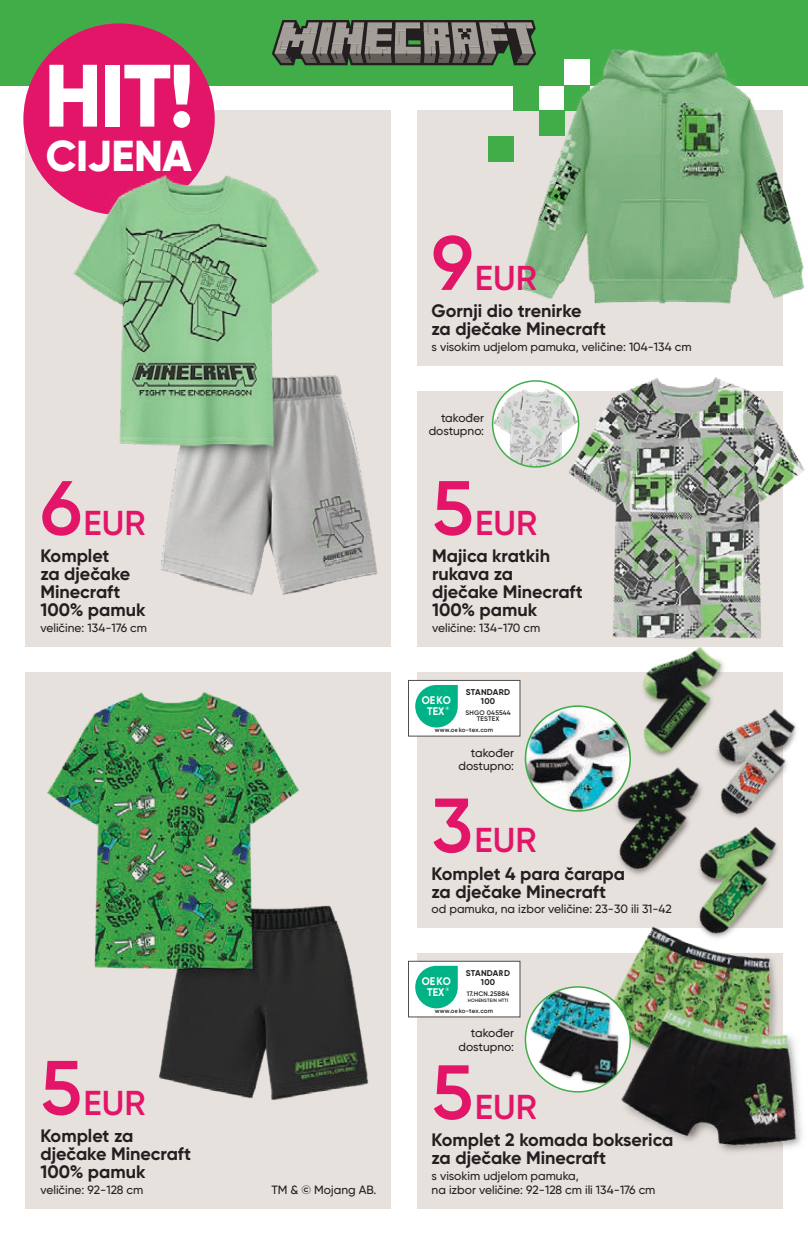
<style>
.page{position:relative;width:808px;height:1234px;background:#fff}
.page>*{position:absolute;margin:0;border:0;box-sizing:border-box;transform-origin:0 0}
.t1{font:800 88.2px "Gilroy";color:#fff}
.t2{font:800 43.2px "Gilroy";letter-spacing:-.01em;color:#fff}
.t3{font:600 34.5px "Gilroy";color:#e21568}
.t4{font:700 18px/18px "Gilroy";color:#231f20}
.t5{font:500 12px/13.5px "Gilroy";color:#231f20;text-align:right}
.t6{font:700 11.1px/10.9px "Gilroy";color:#fff;text-align:center;scale:.92 1}
.t7{font:700 8.4px/8.7px "Gilroy";letter-spacing:.03em;color:#231f20;text-align:center}
.t8{font:600 6.6px/6.6px "Gilroy";letter-spacing:.03em;color:#231f20;text-align:center}
.t9{font:600 6.3px "Gilroy";letter-spacing:.03em;color:#231f20}
.t10{font:700 4.95px "Gilroy";color:#fff}
.t11{font:600 4.8px "Gilroy";letter-spacing:.03em;color:#231f20}
.s1{font-size:76.5px}
</style>
<div class="page">
<div style="left:0;top:0;width:808px;height:85px;background:#41ad49"></div>
<div style="left:26px;top:111px;width:365px;height:535px;background:#e6e1dd"></div>
<div style="left:417px;top:391px;width:365px;height:255px;background:#e6e1dd"></div>
<div style="left:417px;top:111px;width:365px;height:255px;background:#e6e1dd"></div>
<div style="left:417px;top:672px;width:365px;height:255px;background:#e6e1dd"></div>
<div style="left:26px;top:672px;width:365px;height:536px;background:#e6e1dd"></div>
<div style="left:417px;top:952px;width:365px;height:256px;background:#e6e1dd"></div>
<div style="left:488px;top:136px;width:26px;height:26px;background:#41ad49"></div>
<svg style="left:272px;top:20px;width:223px;height:45px;background:#6b6b63"></svg>
<div style="left:408px;top:679px;width:112px;height:57px;background:#fff;border:1px solid #4d4d4f"></div>
<div style="left:415px;top:684px;width:43px;height:43px;background:#00b386;border-radius:21px"></div>
<div style="left:408px;top:960px;width:112px;height:57px;background:#fff;border:1px solid #4d4d4f"></div>
<div style="left:415px;top:965px;width:43px;height:43px;background:#00b386;border-radius:21px"></div>
<img style="left:495px;top:20px;width:313px;height:316px">
<img style="left:25px;top:672px;width:344px;height:457px">
<img style="left:545px;top:336px;width:260px;height:273px">
<img style="left:523px;top:609px;width:274px;height:344px">
<img style="left:551px;top:881px;width:246px;height:212px">
<img style="left:583px;top:975px;width:220px;height:225px">
<div style="left:23px;top:23px;width:192px;height:192px;background:#e21568;border-radius:50%"></div>
<img style="left:49px;top:132px;width:329px;height:463px">
<img style="left:493px;top:381px;width:86px;height:86px;border-radius:43px">
<div style="left:492px;top:380px;width:87px;height:87px;border:2px solid #41ad49;border-radius:50%"></div>
<img style="left:525px;top:706px;width:105px;height:104px;border-radius:52px">
<div style="left:525px;top:705px;width:106px;height:106px;border:2px solid #41ad49;border-radius:50%"></div>
<img style="left:525px;top:987px;width:104px;height:73px">
<img style="left:529px;top:1002px;width:101px;height:89px">
<div style="left:525px;top:985px;width:106px;height:107px;border:2px solid #41ad49;border-radius:50%"></div>
<h1 class="t1" style="left:44px;top:40px;width:152px">HIT!</h1>
<h2 class="t2" style="left:46px;top:128px;width:148px">CIJENA</h2>
<h3 class="t3" style="left:40px;top:501px;width:107px"><span class="s1">6</span>EUR</h3>
<h3 class="t4" style="left:40px;top:546px;width:107px">Komplet<br>za dječake<br>Minecraft<br>100% pamuk</h3>
<p class="t5" style="left:40px;top:620px;width:108px">veličine: 134-176 cm</p>
<h3 class="t3" style="left:40px;top:1080px;width:107px"><span class="s1">5</span>EUR</h3>
<h3 class="t4" style="left:40px;top:1126px;width:152px">Komplet za dječake Minecraft<br>100% pamuk</h3>
<p class="t5" style="left:40px;top:1182px;width:104px">veličine: 92-128 cm</p>
<p class="t5" style="left:271px;top:1182px;width:106px">TM &amp; © Mojang AB.</p>
<h3 class="t3" style="left:432px;top:256px;width:107px"><span class="s1">9</span>EUR</h3>
<h3 class="t4" style="left:432px;top:302px;width:176px">Gornji dio trenirke<br>za dječake Minecraft</h3>
<p class="t5" style="left:432px;top:340px;width:261px">s visokim udjelom pamuka, veličine: 104-134 cm</p>
<p class="t5" style="left:429px;top:411px;width:57px">također dostupno:</p>
<h3 class="t3" style="left:432px;top:501px;width:107px"><span class="s1">5</span>EUR</h3>
<h3 class="t4" style="left:432px;top:546px;width:152px">Majica kratkih rukava za dječake Minecraft<br>100% pamuk</h3>
<p class="t5" style="left:432px;top:620px;width:110px">veličine: 134-170 cm</p>
<p class="t7" style="left:466px;top:687px;width:46px">STANDARD<br>100</p>
<p class="t8" style="left:466px;top:709px;width:47px">SHGO 045544<br>TESTEX</p>
<p class="t9" style="left:435px;top:726px;width:60px">www.oeko-tex.com</p>
<p class="t6" style="left:422px;top:694px;width:33px">OEKO<br>TEX</p>
<p class="t10" style="left:446px;top:705px;width:5px">®</p>
<p class="t5" style="left:458px;top:745px;width:57px">također dostupno:</p>
<h3 class="t3" style="left:432px;top:818px;width:106px"><span class="s1">3</span>EUR</h3>
<h3 class="t4" style="left:432px;top:864px;width:195px">Komplet 4 para čarapa za dječake Minecraft</h3>
<p class="t5" style="left:432px;top:902px;width:242px">od pamuka, na izbor veličine: 23-30 ili 31-42</p>
<p class="t7" style="left:466px;top:968px;width:46px">STANDARD<br>100</p>
<p class="t8" style="left:467px;top:989px;width:44px">17.HCN.25884</p>
<p class="t11" style="left:468px;top:997px;width:42px">HOHENSTEIN HTTI</p>
<p class="t9" style="left:435px;top:1006px;width:60px">www.oeko-tex.com</p>
<p class="t6" style="left:422px;top:975px;width:33px">OEKO<br>TEX</p>
<p class="t10" style="left:446px;top:986px;width:5px">®</p>
<p class="t5" style="left:458px;top:1026px;width:57px">također dostupno:</p>
<h3 class="t3" style="left:432px;top:1085px;width:107px"><span class="s1">5</span>EUR</h3>
<h3 class="t4" style="left:432px;top:1130px;width:243px">Komplet 2 komada bokserica za dječake Minecraft</h3>
<p class="t5" style="left:432px;top:1168px;width:225px;text-align:left">s visokim udjelom pamuka,<br>na izbor veličine: 92-128 cm ili 134-176 cm</p>
</div>
